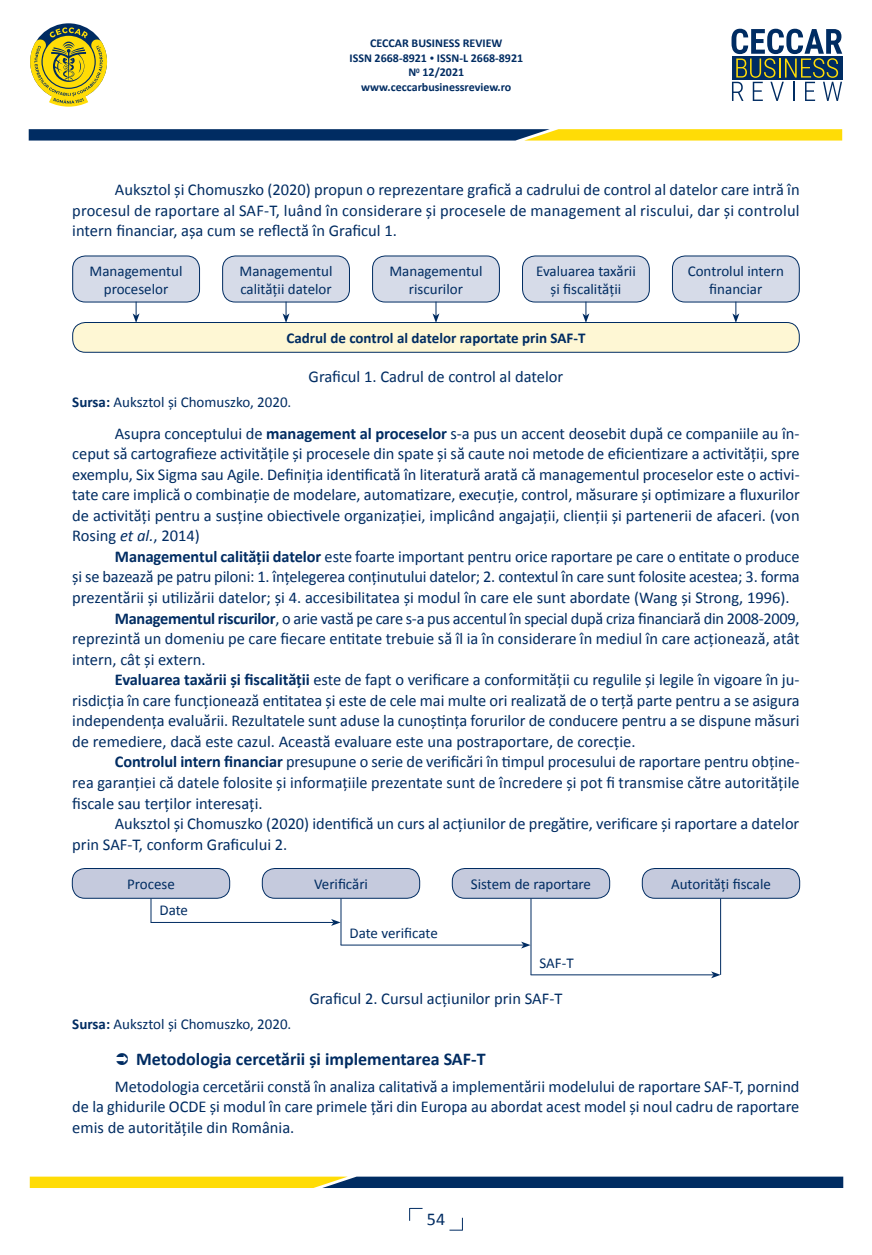
<style>
.page{position:relative;width:872px;height:1255px;background:#fff}
.page>*{position:absolute;margin:0;border:0;box-sizing:border-box;transform-origin:0 0}
.t1{font:700 18px "Calibri";color:#002c62}
.t2{font:18px "Calibri";color:#002c62}
.t3{font:16.5px/20.5px "Calibri";letter-spacing:-.005em;color:#002c62;text-align:justify}
.t4{font:15px/18px "Calibri";color:#002c62;text-align:center}
.t5{font:700 15px "Calibri";color:#002c62}
.t6{font:700 12px/14.4px "Calibri";color:#002c62;text-align:center}
.s1{font-size:9px}
.s2{font-weight:700}
.s3{font-style:italic}
</style>
<div class="page">
<svg style="left:409px;top:1207px;width:13px;height:13px"></svg>
<svg style="left:30px;top:27px;width:77px;height:80px"></svg>
<svg style="left:731px;top:29px;width:111px;height:72px"></svg>
<svg style="left:29px;top:129px;width:813px;height:11px;background:#637144"></svg>
<svg style="left:30px;top:1176px;width:813px;height:11px;background:#6a774c"></svg>
<svg style="left:449px;top:1217px;width:14px;height:13px"></svg>
<div style="left:73px;top:256px;width:126px;height:46px;background:#d6dbe8;border-radius:13px"></div>
<div style="left:72px;top:255px;width:128px;height:47px;border:1px solid #002c62;border-radius:13px"></div>
<div style="left:223px;top:256px;width:126px;height:46px;background:#d6dbe8;border-radius:13px"></div>
<div style="left:222px;top:255px;width:128px;height:47px;border:1px solid #002c62;border-radius:13px"></div>
<div style="left:372px;top:256px;width:127px;height:46px;background:#d6dbe8;border-radius:13px"></div>
<div style="left:372px;top:255px;width:128px;height:47px;border:1px solid #002c62;border-radius:13px"></div>
<div style="left:522px;top:256px;width:127px;height:46px;background:#d6dbe8;border-radius:13px"></div>
<div style="left:522px;top:255px;width:127px;height:47px;border:1px solid #002c62;border-radius:13px"></div>
<div style="left:672px;top:256px;width:127px;height:46px;background:#d6dbe8;border-radius:13px"></div>
<div style="left:672px;top:255px;width:127px;height:47px;border:1px solid #002c62;border-radius:13px"></div>
<svg style="left:133px;top:301px;width:7px;height:21px"></svg>
<svg style="left:282px;top:301px;width:7px;height:21px"></svg>
<svg style="left:432px;top:301px;width:7px;height:21px"></svg>
<svg style="left:582px;top:301px;width:7px;height:21px"></svg>
<svg style="left:732px;top:301px;width:7px;height:21px"></svg>
<div style="left:73px;top:322px;width:726px;height:30px;background:#fef7d4;border-radius:13px"></div>
<div style="left:72px;top:322px;width:727px;height:30px;border:1px solid #002c62;border-radius:13px"></div>
<svg style="left:151px;top:898px;width:1px;height:24px"></svg>
<hr style="left:340px;top:898px;width:1px;height:47px;background:#002c62">
<hr style="left:530px;top:898px;width:1px;height:76px;background:#002c62">
<hr style="left:720px;top:898px;width:1px;height:76px;background:#002c62">
<div style="left:72px;top:868px;width:158px;height:30px;background:#c5cadd;border-radius:13px"></div>
<div style="left:72px;top:868px;width:158px;height:30px;border:1px solid #002c62;border-radius:13px"></div>
<div style="left:262px;top:868px;width:158px;height:30px;background:#c5cadd;border-radius:13px"></div>
<div style="left:262px;top:868px;width:158px;height:30px;border:1px solid #002c62;border-radius:13px"></div>
<div style="left:452px;top:868px;width:157px;height:30px;background:#c5cadd;border-radius:13px"></div>
<div style="left:452px;top:868px;width:158px;height:30px;border:1px solid #002c62;border-radius:13px"></div>
<div style="left:642px;top:868px;width:157px;height:30px;background:#c5cadd;border-radius:13px"></div>
<div style="left:642px;top:868px;width:158px;height:30px;border:1px solid #002c62;border-radius:13px"></div>
<hr style="left:151px;top:922px;width:182px;height:1px;background:#002c62">
<svg style="left:331px;top:919px;width:9px;height:6px"></svg>
<hr style="left:340px;top:944px;width:183px;height:1px;background:#002c62">
<svg style="left:521px;top:941px;width:9px;height:7px"></svg>
<hr style="left:530px;top:974px;width:183px;height:1px;background:#002c62">
<svg style="left:711px;top:971px;width:9px;height:7px"></svg>
<p class="t6" style="left:349px;top:36px;width:175px">CECCAR BUSINESS REVIEW<br>ISSN 2668-8921 <span class="s1">•</span> ISSN-L 2668-8921<br>N<sup>0</sup> 12/2021 www.ceccarbusinessreview.ro</p>
<p class="t3" style="left:72px;top:179px;width:729px;text-indent:43px">Auksztol și Chomuszko (2020) propun o reprezentare grafică a cadrului de control al datelor care intră în procesul de raportare al SAF-T, luând în considerare și procesele de management al riscului, dar și controlul intern financiar, așa cum se reflectă în Graficul 1.</p>
<p class="t4" style="left:90px;top:261px;width:95px">Managementul proceselor</p>
<p class="t4" style="left:239px;top:261px;width:94px;text-align:left">Managementul calității datelor</p>
<p class="t4" style="left:389px;top:261px;width:94px">Managementul riscurilor</p>
<p class="t4" style="left:536px;top:261px;width:101px">Evaluarea taxării și fiscalității</p>
<p class="t4" style="left:687px;top:261px;width:98px">Controlul intern financiar</p>
<p class="t5" style="left:286px;top:329px;width:300px">Cadrul de control al datelor raportate prin SAF-T</p>
<p class="t3" style="left:309px;top:366px;width:256px">Graficul 1. Cadrul de control al datelor</p>
<p class="t4" style="left:72px;top:392px;width:221px"><span class="s2">Sursa:</span> Auksztol și Chomuszko, 2020.</p>
<p class="t3" style="left:72px;top:422px;width:729px;text-indent:43px">Asupra conceptului de <span class="s2">management al proceselor</span> s-a pus un accent deosebit după ce companiile au în&shy;ceput să cartografieze activitățile și procesele din spate și să caute noi metode de eficientizare a activității, spre exemplu, Six Sigma sau Agile. Definiția identificată în literatură arată că managementul proceselor este o activi&shy;tate care implică o combinație de modelare, automatizare, execuție, control, măsurare și optimizare a fluxurilor de activități pentru a susține obiectivele organizației, implicând angajații, clienții și partenerii de afaceri. (von Rosing <span class="s3">et al.</span>, 2014)</p>
<p class="t3" style="left:115px;top:545px;width:686px"><span class="s2">Managementul calității datelor</span> este foarte important pentru orice raportare pe care o entitate o produce</p>
<p class="t3" style="left:72px;top:566px;width:729px">și se bazează pe patru piloni: 1. înțelegerea conținutului datelor; 2. contextul în care sunt folosite acestea; 3. forma</p>
<p class="t3" style="left:72px;top:586px;width:719px">prezentării și utilizării datelor; și 4. accesibilitatea și modul în care ele sunt abordate (Wang și Strong, 1996).</p>
<p class="t3" style="left:115px;top:607px;width:686px"><span class="s2">Managementul riscurilor</span>, o arie vastă pe care s-a pus accentul în special după criza financiară din 2008-2009,</p>
<p class="t3" style="left:72px;top:627px;width:729px">reprezintă un domeniu pe care fiecare entitate trebuie să îl ia în considerare în mediul în care acționează, atât</p>
<p class="t3" style="left:72px;top:648px;width:135px">intern, cât și extern.</p>
<p class="t3" style="left:115px;top:668px;width:685px"><span class="s2">Evaluarea taxării și fiscalității</span> este de fapt o verificare a conformității cu regulile și legile în vigoare în ju-</p>
<p class="t3" style="left:72px;top:689px;width:729px">risdicția în care funcționează entitatea și este de cele mai multe ori realizată de o terță parte pentru a se asigura</p>
<p class="t3" style="left:72px;top:709px;width:729px">independența evaluării. Rezultatele sunt aduse la cunoștința forurilor de conducere pentru a se dispune măsuri</p>
<p class="t3" style="left:72px;top:730px;width:564px">de remediere, dacă este cazul. Această evaluare este una postraportare, de corecție.</p>
<p class="t3" style="left:115px;top:751px;width:685px"><span class="s2">Controlul intern financiar</span> presupune o serie de verificări în timpul procesului de raportare pentru obţine-</p>
<p class="t3" style="left:72px;top:771px;width:728px">rea garanţiei că datele folosite și informațiile prezentate sunt de încredere și pot fi transmise către autoritățile</p>
<p class="t3" style="left:72px;top:792px;width:192px">fiscale sau terților interesați.</p>
<p class="t3" style="left:115px;top:812px;width:686px">Auksztol și Chomuszko (2020) identifică un curs al acțiunilor de pregătire, verificare și raportare a datelor</p>
<p class="t3" style="left:72px;top:833px;width:217px">prin SAF-T, conform Graficului 2.</p>
<p class="t4" style="left:127px;top:874px;width:49px">Procese</p>
<p class="t4" style="left:314px;top:874px;width:55px">Verificări</p>
<p class="t4" style="left:471px;top:874px;width:122px">Sistem de raportare</p>
<p class="t4" style="left:671px;top:874px;width:101px">Autorități fiscale</p>
<p class="t4" style="left:159px;top:900px;width:30px">Date</p>
<p class="t4" style="left:349px;top:923px;width:90px">Date verificate</p>
<p class="t4" style="left:539px;top:952px;width:36px">SAF-T</p>
<p class="t3" style="left:309px;top:987px;width:254px">Graficul 2. Cursul acțiunilor prin SAF-T</p>
<p class="t4" style="left:72px;top:1014px;width:221px"><span class="s2">Sursa:</span> Auksztol și Chomuszko, 2020.</p>
<p class="t1" style="left:136px;top:1047px;width:351px">Metodologia cercetării și implementarea SAF-T</p>
<p class="t3" style="left:72px;top:1074px;width:728px;text-indent:43px">Metodologia cercetării constă în analiza calitativă a implementării modelului de raportare SAF-T, pornind de la ghidurile OCDE și modul în care primele țări din Europa au abordat acest model și noul cadru de raportare emis de autoritățile din România.</p>
<p class="t2" style="left:427px;top:1208px;width:20px">54</p>
</div>
